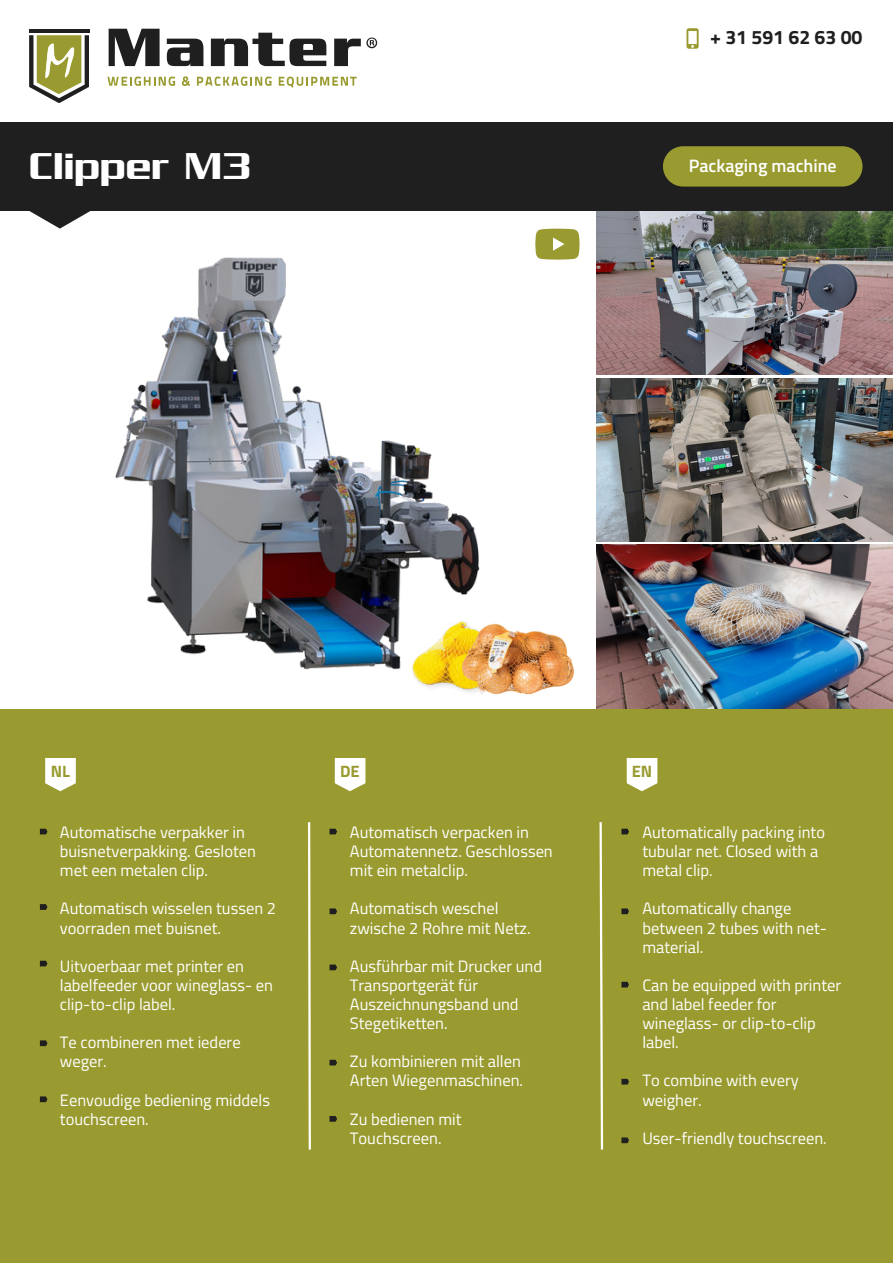
<style>
.page{position:relative;width:893px;height:1264px;background:#fff}
.page>*{position:absolute;margin:0;border:0;box-sizing:border-box;transform-origin:0 0}
.t1{font:40.5px "Serpentine Sans ICG";color:#fff}
.t2{font:700 19.5px "Titillium Web";color:#1f1f1f}
.t3{font:600 18px "Titillium Web";color:#fff}
.t4{font:16.5px/19px "Titillium Web";color:#fff}
.t5{font:700 16.5px "Titillium Web";color:#999b30}
</style>
<div class="page">
<svg style="left:107px;top:77px;width:68px;height:9px"></svg>
<svg style="left:182px;top:76px;width:8px;height:10px"></svg>
<svg style="left:197px;top:77px;width:74px;height:9px"></svg>
<svg style="left:279px;top:77px;width:77px;height:11px"></svg>
<hr style="left:29px;top:29px;width:60px;height:4px;background:#1f1f1f">
<svg style="left:29px;top:35px;width:60px;height:68px"></svg>
<svg style="left:109px;top:29px;width:268px;height:37px"></svg>
<div style="left:0;top:186px;width:892px;height:1076px;background:#999b30"></div>
<img style="left:596px;top:210px;width:296px;height:165px">
<img style="left:596px;top:378px;width:296px;height:163px">
<img style="left:596px;top:544px;width:296px;height:164px">
<img style="left:0;top:210px;width:592px;height:498px">
<div style="left:0;top:122px;width:892px;height:88px;background:#1f1f1f"></div>
<svg style="left:308px;top:822px;width:3px;height:328px"></svg>
<svg style="left:599px;top:822px;width:5px;height:328px"></svg>
<svg style="left:45px;top:758px;width:31px;height:33px"></svg>
<svg style="left:335px;top:758px;width:30px;height:33px"></svg>
<svg style="left:626px;top:758px;width:31px;height:33px"></svg>
<svg style="left:40px;top:828px;width:7px;height:6px"></svg>
<svg style="left:40px;top:904px;width:7px;height:5px"></svg>
<svg style="left:40px;top:960px;width:7px;height:6px"></svg>
<svg style="left:40px;top:1040px;width:7px;height:6px"></svg>
<svg style="left:40px;top:1096px;width:7px;height:6px"></svg>
<svg style="left:329px;top:828px;width:8px;height:6px"></svg>
<svg style="left:329px;top:908px;width:8px;height:6px"></svg>
<svg style="left:329px;top:964px;width:8px;height:6px"></svg>
<svg style="left:329px;top:1059px;width:8px;height:6px"></svg>
<svg style="left:329px;top:1116px;width:8px;height:5px"></svg>
<svg style="left:621px;top:828px;width:8px;height:6px"></svg>
<svg style="left:621px;top:908px;width:8px;height:6px"></svg>
<svg style="left:621px;top:981px;width:8px;height:6px"></svg>
<svg style="left:621px;top:1078px;width:8px;height:6px"></svg>
<svg style="left:621px;top:1137px;width:8px;height:6px"></svg>
<div style="left:663px;top:146px;width:199px;height:40px;background:#999b30;border-radius:20px"></div>
<svg style="left:686px;top:28px;width:12px;height:20px"></svg>
<svg style="left:27px;top:210px;width:66px;height:19px"></svg>
<img style="left:365px;top:593px;width:192px;height:108px">
<img style="left:455px;top:596px;width:125px;height:113px">
<svg style="left:535px;top:229px;width:44px;height:30px"></svg>
<h1 class="t1" style="left:29px;top:143px;width:224px">Clipper M3</h1>
<p class="t2" style="left:710px;top:22px;width:154px">+ 31 591 62 63 00</p>
<p class="t3" style="left:688px;top:152px;width:149px">Packaging machine</p>
<p class="t5" style="left:51px;top:758px;width:21px">NL</p>
<p class="t5" style="left:340px;top:758px;width:21px">DE</p>
<p class="t5" style="left:631px;top:758px;width:22px">EN</p>
<p class="t4" style="left:60px;top:821px;width:197px">Automatische verpakker in buisnetverpakking. Gesloten met een metalen clip.</p>
<p class="t4" style="left:60px;top:898px;width:218px">Automatisch wisselen tussen 2 voorraden met buisnet.</p>
<p class="t4" style="left:60px;top:955px;width:215px">Uitvoerbaar met printer en labelfeeder voor wineglass- en clip-to-clip label.</p>
<p class="t4" style="left:60px;top:1032px;width:182px">Te combineren met iedere weger.</p>
<p class="t4" style="left:60px;top:1089px;width:211px">Eenvoudige bediening middels touchscreen.</p>
<p class="t4" style="left:350px;top:821px;width:204px">Automatisch verpacken in<br>Automatennetz. Geschlossen mit ein metalclip.</p>
<p class="t4" style="left:350px;top:898px;width:182px">Automatisch weschel zwische 2 Rohre mit Netz.</p>
<p class="t4" style="left:350px;top:955px;width:194px">Ausführbar mit Drucker und<br>Transportgerät für<br>Auszeichnungsband und<br>Stegetiketten.</p>
<p class="t4" style="left:350px;top:1051px;width:175px">Zu kombinieren mit allen<br>Arten Wiegenmaschinen.</p>
<p class="t4" style="left:350px;top:1108px;width:113px">Zu bedienen mit<br>Touchscreen.</p>
<p class="t4" style="left:642px;top:821px;width:184px">Automatically packing into tubular net. Closed with a metal clip.</p>
<p class="t4" style="left:642px;top:898px;width:186px">Automatically change between 2 tubes with net&shy;material.</p>
<p class="t4" style="left:642px;top:974px;width:200px">Can be equipped with printer and label feeder for wineglass- or clip-to-clip label.</p>
<p class="t4" style="left:642px;top:1070px;width:158px">To combine with every weigher.</p>
<p class="t4" style="left:642px;top:1127px;width:186px">User-friendly touchscreen.</p>
</div>
